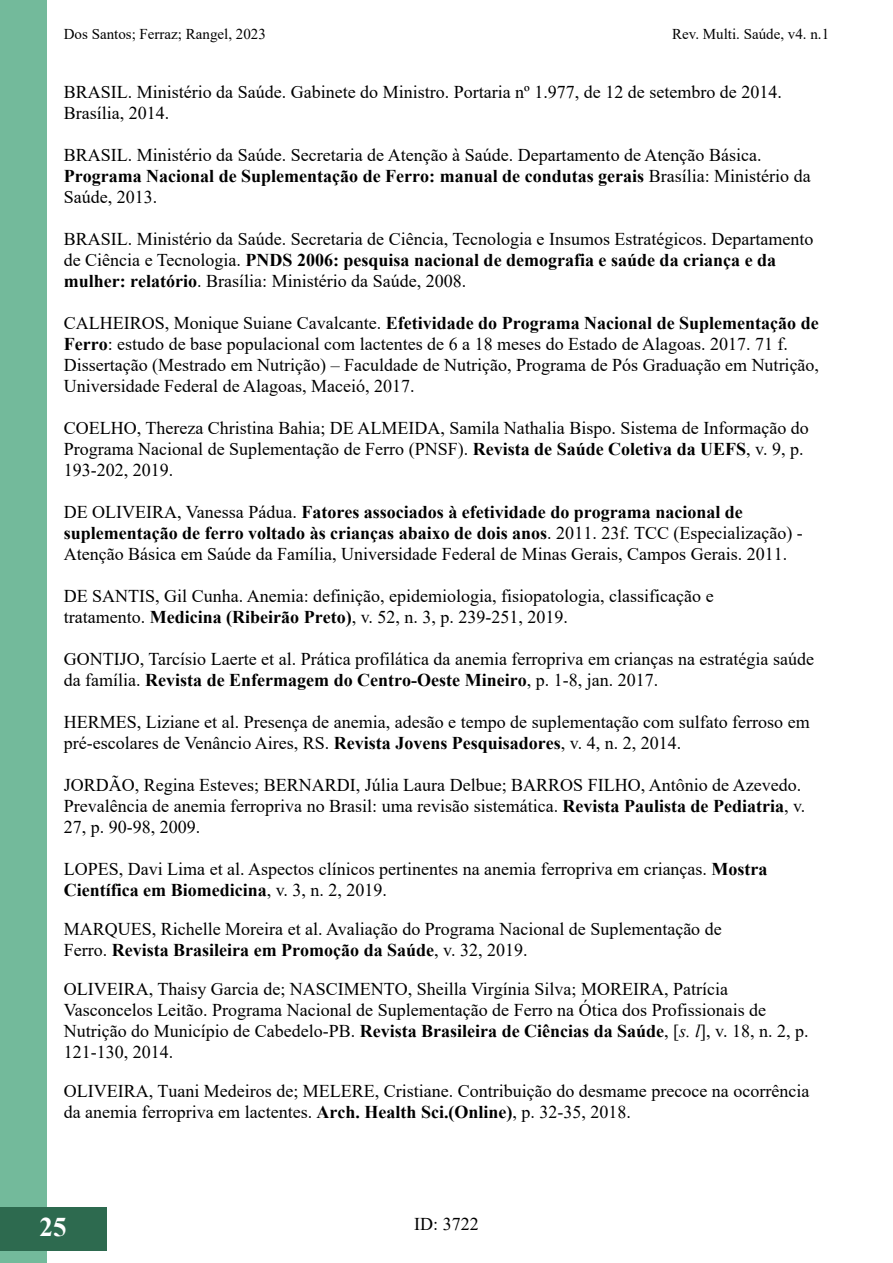
<style>
.page{position:relative;width:893px;height:1263px;background:#fff}
.page>*{position:absolute;margin:0;border:0;box-sizing:border-box;transform-origin:0 0}
.t1{font:700 27px "Times New Roman";color:#fff}
.t2{font:18px/21px "Times New Roman";color:#000}
.t3{font:18px/21px "Times New Roman";color:#000}
.t4{font:15px "Times New Roman";color:#000}
.t5{font:15px "Times New Roman";color:#000}
.s1{font-weight:700}
.s2{font-style:italic}
</style>
<div class="page">
<div style="left:0;top:1px;width:47px;height:1262px;background:#73ba9b"></div>
<div style="left:0;top:1207px;width:106px;height:43px;background:#2d6a4f"></div>
<p class="t4" style="left:64px;top:24px;width:204px">Dos Santos; Ferraz; Rangel, 2023</p>
<p class="t5" style="left:672px;top:24px;width:158px">Rev. Multi. Saúde, v4. n.1</p>
<p class="t3" style="left:64px;top:80px;width:720px">BRASIL. Ministério da Saúde. Gabinete do Ministro. Portaria nº 1.977, de 12 de setembro de 2014.<br>Brasília, 2014.</p>
<p class="t2" style="left:64px;top:143px;width:748px">BRASIL. Ministério da Saúde. Secretaria de Atenção à Saúde. Departamento de Atenção Básica.<br><span class="s1">Programa Nacional de Suplementação de Ferro: manual de condutas gerais</span> Brasília: Ministério da<br>Saúde, 2013.</p>
<p class="t2" style="left:64px;top:227px;width:751px">BRASIL. Ministério da Saúde. Secretaria de Ciência, Tecnologia e Insumos Estratégicos. Departamento de Ciência e Tecnologia. <span class="s1">PNDS 2006: pesquisa nacional de demografia e saúde da criança e da mulher: relatório</span>. Brasília: Ministério da Saúde, 2008.</p>
<p class="t2" style="left:64px;top:311px;width:757px">CALHEIROS, Monique Suiane Cavalcante. <span class="s1">Efetividade do Programa Nacional de Suplementação de Ferro</span>: estudo de base populacional com lactentes de 6 a 18 meses do Estado de Alagoas. 2017. 71 f.<br>Dissertação (Mestrado em Nutrição) – Faculdade de Nutrição, Programa de Pós Graduação em Nutrição, Universidade Federal de Alagoas, Maceió, 2017.</p>
<p class="t2" style="left:64px;top:416px;width:747px">COELHO, Thereza Christina Bahia; DE ALMEIDA, Samila Nathalia Bispo. Sistema de Informação do<br>Programa Nacional de Suplementação de Ferro (PNSF). <span class="s1">Revista de Saúde Coletiva da UEFS</span>, v. 9, p.<br>193-202, 2019.</p>
<p class="t2" style="left:64px;top:500px;width:741px">DE OLIVEIRA, Vanessa Pádua. <span class="s1">Fatores associados à efetividade do programa nacional de suplementação de ferro voltado às crianças abaixo de dois anos</span>. 2011. 23f. TCC (Especialização) -<br>Atenção Básica em Saúde da Família, Universidade Federal de Minas Gerais, Campos Gerais. 2011.</p>
<p class="t2" style="left:64px;top:584px;width:651px">DE SANTIS, Gil Cunha. Anemia: definição, epidemiologia, fisiopatologia, classificação e tratamento. <span class="s1">Medicina (Ribeirão Preto)</span>, v. 52, n. 3, p. 239-251, 2019.</p>
<p class="t2" style="left:64px;top:647px;width:752px">GONTIJO, Tarcísio Laerte et al. Prática profilática da anemia ferropriva em crianças na estratégia saúde da família. <span class="s1">Revista de Enfermagem do Centro-Oeste Mineiro</span>, p. 1-8, jan. 2017.</p>
<p class="t2" style="left:64px;top:710px;width:747px">HERMES, Liziane et al. Presença de anemia, adesão e tempo de suplementação com sulfato ferroso em pré-escolares de Venâncio Aires, RS. <span class="s1">Revista Jovens Pesquisadores</span>, v. 4, n. 2, 2014.</p>
<p class="t2" style="left:64px;top:773px;width:743px">JORDÃO, Regina Esteves; BERNARDI, Júlia Laura Delbue; BARROS FILHO, Antônio de Azevedo.<br>Prevalência de anemia ferropriva no Brasil: uma revisão sistemática. <span class="s1">Revista Paulista de Pediatria</span>, v.<br>27, p. 90-98, 2009.</p>
<p class="t2" style="left:64px;top:857px;width:705px">LOPES, Davi Lima et al. Aspectos clínicos pertinentes na anemia ferropriva em crianças. <span class="s1">Mostra<br>Científica em Biomedicina</span>, v. 3, n. 2, 2019.</p>
<p class="t2" style="left:64px;top:917px;width:659px">MARQUES, Richelle Moreira et al. Avaliação do Programa Nacional de Suplementação de<br>Ferro. <span class="s1">Revista Brasileira em Promoção da Saúde</span>, v. 32, 2019.</p>
<p class="t2" style="left:64px;top:977px;width:746px">OLIVEIRA, Thaisy Garcia de; NASCIMENTO, Sheilla Virgínia Silva; MOREIRA, Patrícia Vasconcelos Leitão. Programa Nacional de Suplementação de Ferro na Ótica dos Profissionais de Nutrição do Município de Cabedelo-PB. <span class="s1">Revista Brasileira de Ciências da Saúde</span>, [<span class="s2">s. l</span>], v. 18, n. 2, p.<br>121-130, 2014.</p>
<p class="t2" style="left:64px;top:1080px;width:747px">OLIVEIRA, Tuani Medeiros de; MELERE, Cristiane. Contribuição do desmame precoce na ocorrência da anemia ferropriva em lactentes. <span class="s1">Arch. Health Sci.(Online)</span>, p. 32-35, 2018.</p>
<h1 class="t1" style="left:40px;top:1207px;width:28px">25</h1>
<p class="t2" style="left:414px;top:1213px;width:66px">ID: 3722</p>
</div>
